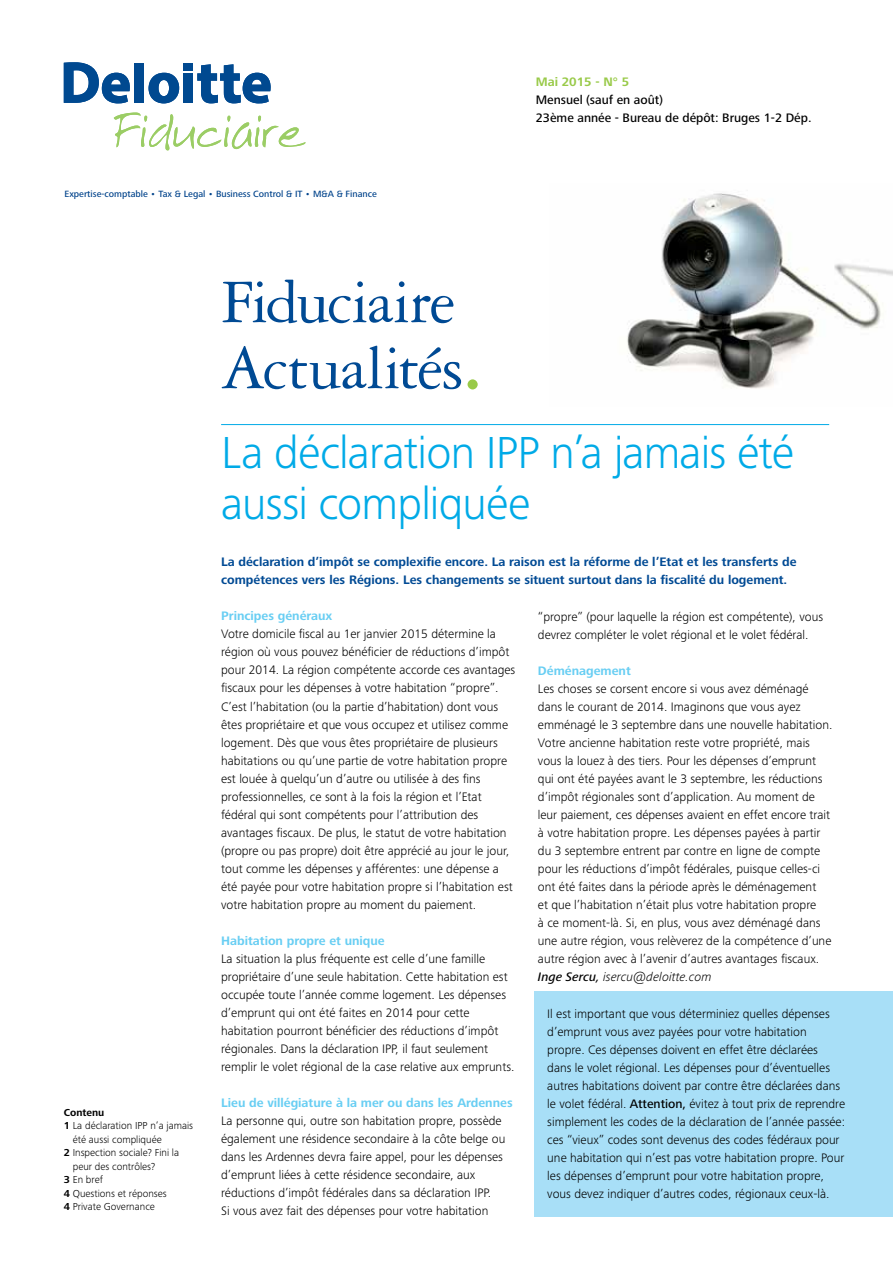
<style>
.page{position:relative;width:893px;height:1263px;background:#fff}
.page>*{position:absolute;margin:0;border:0;box-sizing:border-box;transform-origin:0 0}
.t1{font:66px/66px "Garamond 3 LT Std";letter-spacing:-.025em;color:#004a94}
.t2{font:300 46.5px/51px "Frutiger Next Pro";letter-spacing:-.02em;color:#00aae7}
.t3{font:300 12.75px/18px "Frutiger Next Pro";color:#000}
.t4{font:700 12.75px/18px "Frutiger Next Pro";color:#004a94}
.t5{font:700 12.75px "Frutiger Next Pro";color:#68cef3}
.t6{font:500 12.75px/18px "Frutiger Next Pro";color:#000}
.t7{font:700 12.75px "Frutiger Next Pro";color:#99ca49}
.t8{font:300 10.5px "Frutiger Next Pro";color:#000}
.t9{font:700 10.5px "Frutiger Next Pro";color:#000}
.t10{font:500 9.45px "Frutiger Next Pro";color:#00438b}
.s1{font-size:103.5px;color:#99ca49}
.s2{font-weight:700}
.s3{font-weight:500;font-style:italic}
.s4{font-style:italic}
.s5{font-weight:500}
</style>
<div class="page">
<img style="left:627px;top:193px;width:266px;height:196px">
<div style="left:134px;top:63px;width:10px;height:40px;background:#004990"></div>
<svg style="left:149px;top:73px;width:30px;height:30px"></svg>
<div style="left:183px;top:73px;width:10px;height:30px;background:#004990"></div>
<div style="left:183px;top:63px;width:10px;height:8px;background:#004990"></div>
<svg style="left:197px;top:64px;width:74px;height:39px"></svg>
<svg style="left:64px;top:62px;width:66px;height:41px"></svg>
<svg style="left:114px;top:113px;width:191px;height:37px"></svg>
<hr style="left:221px;top:424px;width:608px;height:1px;background:#00aae7">
<div style="left:534px;top:991px;width:359px;height:226px;background:#a8dff7"></div>
<p class="t10" style="left:65px;top:189px;width:314px">Expertise-comptable • Tax &amp; Legal • Business Control &amp; IT • M&amp;A &amp; Finance</p>
<h1 class="t1" style="left:221px;top:269px;width:266px">Fiduciaire<br>Actualités<span class="s1">.</span></h1>
<p class="t7" style="left:536px;top:74px;width:95px">Mai 2015 - N° 5</p>
<p class="t6" style="left:536px;top:91px;width:277px">Mensuel (sauf en août)<br>23ème année - Bureau de dépôt: Bruges 1-2 Dép.</p>
<p class="t9" style="left:64px;top:1106px;width:42px">Contenu</p>
<p class="t8" style="left:64px;top:1120px;width:131px"><span class="s2">1</span> La déclaration IPP n’a jamais</p>
<p class="t8" style="left:73px;top:1133px;width:90px">été aussi compliquée</p>
<p class="t8" style="left:64px;top:1147px;width:117px"><span class="s2">2</span> Inspection sociale? Fini la</p>
<p class="t8" style="left:73px;top:1160px;width:84px">peur des contrôles?</p>
<p class="t8" style="left:64px;top:1174px;width:41px"><span class="s2">3</span> En bref</p>
<p class="t8" style="left:64px;top:1187px;width:104px"><span class="s2">4</span> Questions et réponses</p>
<p class="t8" style="left:64px;top:1201px;width:93px"><span class="s2">4</span> Private Governance</p>
<h2 class="t2" style="left:221px;top:427px;width:575px">La déclaration IPP n’a jamais été aussi compliquée</h2>
<p class="t4" style="left:221px;top:553px;width:577px">La déclaration d’impôt se complexifie encore. La raison est la réforme de l’Etat et les transferts de compétences vers les Régions. Les changements se situent surtout dans la fiscalité du logement.</p>
<p class="t5" style="left:221px;top:609px;width:113px">Principes généraux</p>
<p class="t3" style="left:221px;top:625px;width:296px">Votre domicile fiscal au 1er janvier 2015 détermine la région où vous pouvez bénéficier de réductions d’impôt pour 2014. La région compétente accorde ces avantages fiscaux pour les dépenses à votre habitation “propre”.<br>C’est l’habitation (ou la partie d’habitation) dont vous êtes propriétaire et que vous occupez et utilisez comme logement. Dès que vous êtes propriétaire de plusieurs habitations ou qu’une partie de votre habitation propre est louée à quelqu’un d’autre ou utilisée à des fins professionnelles, ce sont à la fois la région et l’Etat fédéral qui sont compétents pour l’attribution des avantages fiscaux. De plus, le statut de votre habitation (propre ou pas propre) doit être apprécié au jour le jour, tout comme les dépenses y afférentes: une dépense a été payée pour votre habitation propre si l’habitation est votre habitation propre au moment du paiement.</p>
<p class="t5" style="left:221px;top:933px;width:165px">Habitation propre et unique</p>
<p class="t3" style="left:221px;top:949px;width:295px">La situation la plus fréquente est celle d’une famille propriétaire d’une seule habitation. Cette habitation est occupée toute l’année comme logement. Les dépenses d’emprunt qui ont été faites en 2014 pour cette habitation pourront bénéficier des réductions d’impôt régionales. Dans la déclaration IPP, il faut seulement remplir le volet régional de la case relative aux emprunts.</p>
<p class="t5" style="left:221px;top:1095px;width:293px">Lieu de villégiature à la mer ou dans les Ardennes</p>
<p class="t3" style="left:221px;top:1111px;width:286px">La personne qui, outre son habitation propre, possède également une résidence secondaire à la côte belge ou dans les Ardennes devra faire appel, pour les dépenses d’emprunt liées à cette résidence secondaire, aux réductions d’impôt fédérales dans sa déclaration IPP.<br>Si vous avez fait des dépenses pour votre habitation</p>
<p class="t3" style="left:538px;top:607px;width:287px">“propre” (pour laquelle la région est compétente), vous devrez compléter le volet régional et le volet fédéral.</p>
<p class="t5" style="left:538px;top:663px;width:94px">Déménagement</p>
<p class="t3" style="left:538px;top:679px;width:296px">Les choses se corsent encore si vous avez déménagé dans le courant de 2014. Imaginons que vous ayez emménagé le 3 septembre dans une nouvelle habitation.<br>Votre ancienne habitation reste votre propriété, mais vous la louez à des tiers. Pour les dépenses d’emprunt qui ont été payées avant le 3 septembre, les réductions d’impôt régionales sont d’application. Au moment de leur paiement, ces dépenses avaient en effet encore trait à votre habitation propre. Les dépenses payées à partir du 3 septembre entrent par contre en ligne de compte pour les réductions d’impôt fédérales, puisque celles-ci ont été faites dans la période après le déménagement<br>et que l’habitation n’était plus votre habitation propre<br>à ce moment-là. Si, en plus, vous avez déménagé dans une autre région, vous relèverez de la compétence d’une autre région avec à l’avenir d’autres avantages fiscaux.<br><span class="s3">Inge Sercu,</span> <span class="s4">isercu@deloitte.com</span></p>
<p class="t3" style="left:547px;top:1004px;width:299px">Il est important que vous déterminiez quelles dépenses d’emprunt vous avez payées pour votre habitation propre. Ces dépenses doivent en effet être déclarées dans le volet régional. Les dépenses pour d’éventuelles autres habitations doivent par contre être déclarées dans le volet fédéral. <span class="s5">Attention,</span> évitez à tout prix de reprendre simplement les codes de la déclaration de l’année passée: ces “vieux” codes sont devenus des codes fédéraux pour une habitation qui n’est pas votre habitation propre. Pour les dépenses d’emprunt pour votre habitation propre, vous devez indiquer d’autres codes, régionaux ceux-là.</p>
</div>
